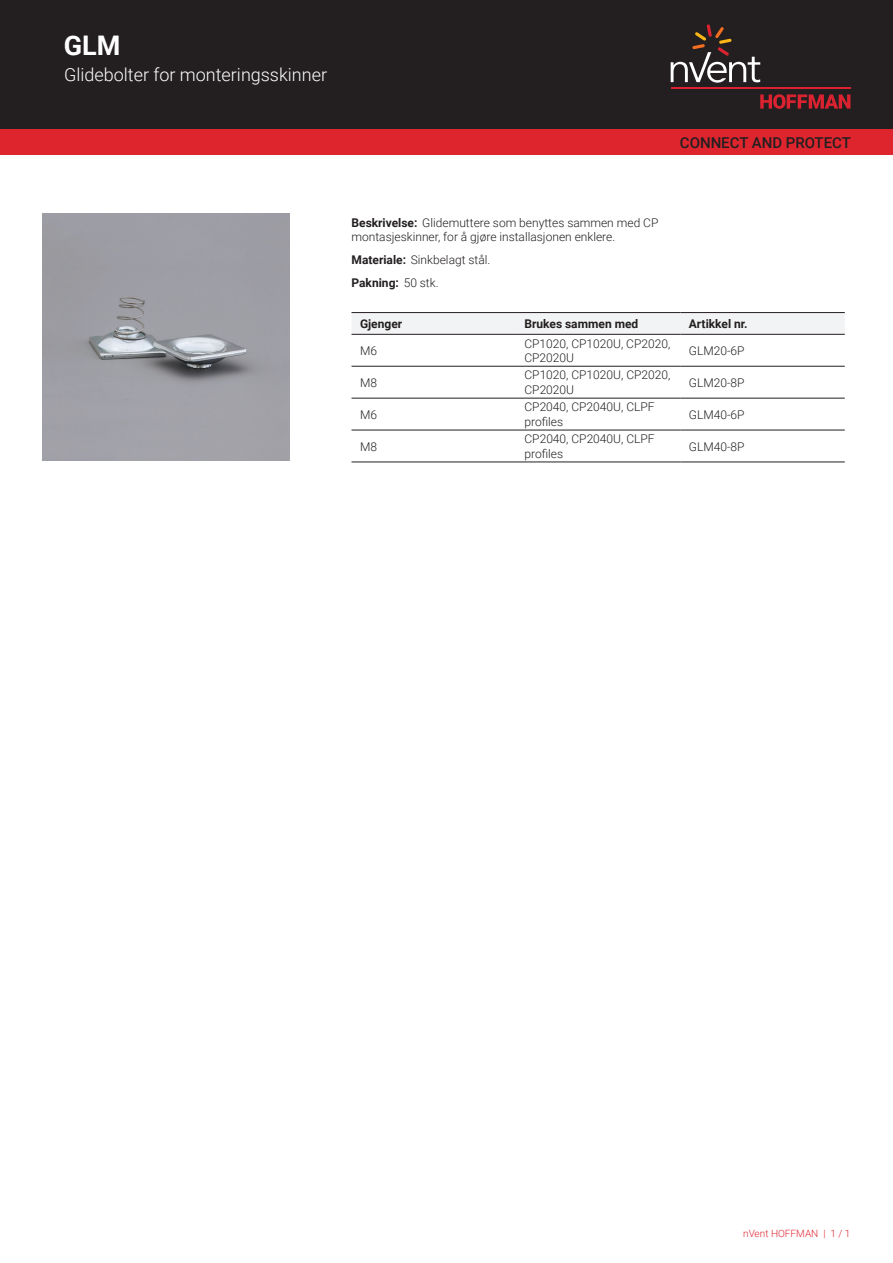
<style>
.page{position:relative;width:893px;height:1263px;background:#fff}
.page>*{position:absolute;margin:0;border:0;box-sizing:border-box;transform-origin:0 0}
.t1{font:700 27px "Roboto";color:#fff}
.t2{font:300 18px "Roboto";color:#fff}
.t3{font:500 15px "Roboto";color:#231f20}
.t4{font:300 12px/14.4px "Roboto";color:#231f20}
.t5{font:700 12px "Roboto";color:#231f20}
.t6{font:300 10.05px "Roboto";color:#de252e}
.s1{font-weight:700}
</style>
<div class="page">
<div style="left:0;top:0;width:893px;height:129px;background:#231f20"></div>
<svg style="left:760px;top:94px;width:90px;height:15px"></svg>
<hr style="left:671px;top:88px;width:179px;height:1px;background:#db2230">
<svg style="left:671px;top:24px;width:89px;height:59px"></svg>
<div style="left:0;top:129px;width:893px;height:26px;background:#de252e"></div>
<svg style="left:351px;top:313px;width:494px;height:21px"></svg>
<hr style="left:351px;top:312px;width:165px;height:1px;background:#231f20">
<hr style="left:516px;top:312px;width:164px;height:1px;background:#231f20">
<hr style="left:680px;top:312px;width:165px;height:1px;background:#231f20">
<hr style="left:351px;top:366px;width:165px;height:1px;background:#231f20">
<hr style="left:516px;top:366px;width:164px;height:1px;background:#231f20">
<hr style="left:680px;top:366px;width:165px;height:1px;background:#231f20">
<hr style="left:351px;top:398px;width:165px;height:1px;background:#231f20">
<hr style="left:516px;top:398px;width:164px;height:1px;background:#231f20">
<hr style="left:680px;top:398px;width:165px;height:1px;background:#231f20">
<hr style="left:351px;top:430px;width:165px;height:1px;background:#231f20">
<hr style="left:516px;top:430px;width:164px;height:1px;background:#231f20">
<hr style="left:680px;top:430px;width:165px;height:1px;background:#231f20">
<hr style="left:351px;top:462px;width:165px;height:1px;background:#231f20">
<hr style="left:516px;top:462px;width:164px;height:1px;background:#231f20">
<hr style="left:680px;top:462px;width:165px;height:1px;background:#231f20">
<hr style="left:351px;top:334px;width:165px;height:1px;background:#231f20">
<hr style="left:516px;top:334px;width:164px;height:1px;background:#231f20">
<hr style="left:680px;top:334px;width:165px;height:1px;background:#231f20">
<img style="left:43px;top:213px;width:246px;height:247px">
<h1 class="t1" style="left:64px;top:27px;width:58px">GLM</h1>
<h2 class="t2" style="left:64px;top:62px;width:264px">Glidebolter for monteringsskinner</h2>
<p class="t3" style="left:680px;top:132px;width:173px">CONNECT AND PROTECT</p>
<p class="t4" style="left:351px;top:215px;width:308px"><span class="s1">Beskrivelse:</span> Glidemuttere som benyttes sammen med CP montasjeskinner, for å gjøre installasjonen enklere.</p>
<p class="t4" style="left:351px;top:248px;width:140px;line-height:23px"><span class="s1">Materiale:</span> Sinkbelagt stål.<br><span class="s1">Pakning:</span> 50 stk.</p>
<p class="t5" style="left:360px;top:315px;width:44px">Gjenger</p>
<p class="t5" style="left:524px;top:315px;width:115px">Brukes sammen med</p>
<p class="t5" style="left:689px;top:315px;width:60px">Artikkel nr.</p>
<p class="t4" style="left:360px;top:343px;width:19px">M6</p>
<p class="t4" style="left:524px;top:336px;width:147px">CP1020, CP1020U, CP2020,<br>CP2020U</p>
<p class="t4" style="left:689px;top:343px;width:57px">GLM20-6P</p>
<p class="t4" style="left:360px;top:375px;width:19px">M8</p>
<p class="t4" style="left:524px;top:368px;width:147px">CP1020, CP1020U, CP2020,<br>CP2020U</p>
<p class="t4" style="left:689px;top:375px;width:57px">GLM20-8P</p>
<p class="t4" style="left:360px;top:407px;width:19px">M6</p>
<p class="t4" style="left:524px;top:399px;width:132px">CP2040, CP2040U, CLPF profiles</p>
<p class="t4" style="left:689px;top:407px;width:57px">GLM40-6P</p>
<p class="t4" style="left:360px;top:439px;width:19px">M8</p>
<p class="t4" style="left:524px;top:431px;width:132px">CP2040, CP2040U, CLPF profiles</p>
<p class="t4" style="left:689px;top:439px;width:57px">GLM40-8P</p>
<p class="t6" style="left:743px;top:1226px;width:109px">nVent HOFFMAN | 1 / 1</p>
</div>
